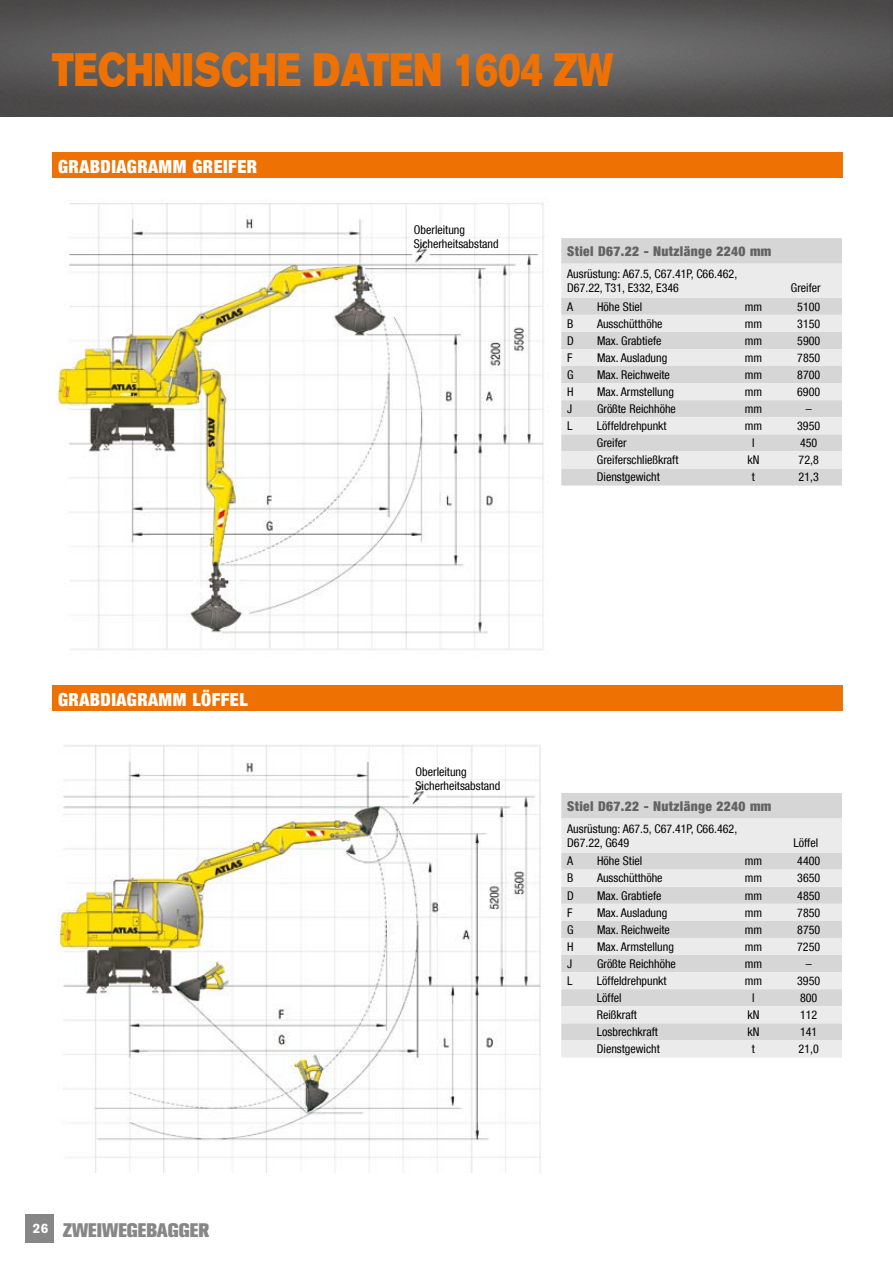
<style>
.page{position:relative;width:893px;height:1263px;background:#fff}
.page>*{position:absolute;margin:0;border:0;box-sizing:border-box;transform-origin:0 0}
.t1{font:46.5px "Akzidenz Grotesk BQ Super";color:#ee7203;scale:.8 1}
.t2{font:800 19.5px "Akzidenz Grotesk BQ";color:#878787}
.t3{font:900 condensed 18px "Helvetica Neue LT Com";letter-spacing:.025em;color:#fff}
.t4{font:900 condensed 13.5px "Helvetica Neue LT Com";letter-spacing:.025em;color:#646363}
.t5{font:condensed 12px/13.5px "Helvetica Neue LT Com";color:#000}
</style>
<div class="page">
<img style="left:0;top:0;width:893px;height:117px">
<img style="left:57px;top:745px;width:484px;height:427px">
<img style="left:56px;top:203px;width:488px;height:447px">
<div style="left:52px;top:152px;width:791px;height:26px;background:#ee7203"></div>
<div style="left:52px;top:685px;width:791px;height:25px;background:#ee7203"></div>
<svg style="left:561px;top:238px;width:281px;height:248px;fill:#d6d6d6"></svg>
<svg style="left:561px;top:264px;width:281px;height:204px;fill:#ebebeb"></svg>
<div style="left:561px;top:793px;width:281px;height:25px;background:#d6d6d6"></div>
<svg style="left:561px;top:818px;width:281px;height:239px;fill:#ebebeb"></svg>
<div style="left:26px;top:1215px;width:28px;height:28px;background:#878787"></div>
<h1 class="t1" style="left:52px;top:43px;width:703px">TECHNISCHE DATEN 1604 ZW</h1>
<h3 class="t3" style="left:58px;top:156px;width:201px">GRABDIAGRAMM GREIFER</h3>
<h3 class="t3" style="left:58px;top:689px;width:191px">GRABDIAGRAMM LÖFFEL</h3>
<h2 class="t2" style="left:33px;top:1219px;width:178px"><sup>26</sup> ZWEIWEGEBAGGER</h2>
<p class="t5" style="left:414px;top:223px;width:86px">Oberleitung<br>Sicherheitsabstand</p>
<p class="t4" style="left:567px;top:243px;width:206px">Stiel D67.22 - Nutzlänge 2240 mm</p>
<p class="t5" style="left:567px;top:267px;width:171px">Ausrüstung: A67.5, C67.41P, C66.462,<br>D67.22, T31, E332, E346</p>
<p class="t5" style="left:791px;top:281px;width:31px">Greifer</p>
<p class="t5" style="left:567px;top:299px;width:7px">A</p>
<p class="t5" style="left:597px;top:299px;width:47px">Höhe Stiel</p>
<p class="t5" style="left:745px;top:299px;width:19px">mm</p>
<p class="t5" style="left:797px;top:299px;width:25px">5100</p>
<p class="t5" style="left:567px;top:316px;width:8px">B</p>
<p class="t5" style="left:597px;top:316px;width:67px">Ausschütthöhe</p>
<p class="t5" style="left:745px;top:316px;width:19px">mm</p>
<p class="t5" style="left:797px;top:316px;width:25px">3150</p>
<p class="t5" style="left:567px;top:334px;width:8px">D</p>
<p class="t5" style="left:597px;top:334px;width:66px">Max. Grabtiefe</p>
<p class="t5" style="left:745px;top:334px;width:19px">mm</p>
<p class="t5" style="left:797px;top:334px;width:25px">5900</p>
<p class="t5" style="left:567px;top:351px;width:7px">F</p>
<p class="t5" style="left:597px;top:351px;width:72px">Max. Ausladung</p>
<p class="t5" style="left:745px;top:351px;width:19px">mm</p>
<p class="t5" style="left:797px;top:351px;width:25px">7850</p>
<p class="t5" style="left:567px;top:368px;width:8px">G</p>
<p class="t5" style="left:597px;top:368px;width:74px">Max. Reichweite</p>
<p class="t5" style="left:745px;top:368px;width:19px">mm</p>
<p class="t5" style="left:797px;top:368px;width:25px">8700</p>
<p class="t5" style="left:567px;top:385px;width:8px">H</p>
<p class="t5" style="left:597px;top:385px;width:78px">Max. Armstellung</p>
<p class="t5" style="left:745px;top:385px;width:19px">mm</p>
<p class="t5" style="left:797px;top:385px;width:25px">6900</p>
<p class="t5" style="left:567px;top:402px;width:7px">J</p>
<p class="t5" style="left:597px;top:402px;width:80px">Größte Reichhöhe</p>
<p class="t5" style="left:745px;top:402px;width:19px">mm</p>
<p class="t5" style="left:806px;top:402px;width:7px">–</p>
<p class="t5" style="left:567px;top:419px;width:7px">L</p>
<p class="t5" style="left:597px;top:419px;width:71px">Löffeldrehpunkt</p>
<p class="t5" style="left:745px;top:419px;width:19px">mm</p>
<p class="t5" style="left:797px;top:419px;width:25px">3950</p>
<p class="t5" style="left:597px;top:436px;width:31px">Greifer</p>
<p class="t5" style="left:752px;top:436px;width:4px">l</p>
<p class="t5" style="left:800px;top:436px;width:19px">450</p>
<p class="t5" style="left:597px;top:453px;width:83px">Greiferschließkraft</p>
<p class="t5" style="left:747px;top:453px;width:13px">kN</p>
<p class="t5" style="left:799px;top:453px;width:22px">72,8</p>
<p class="t5" style="left:597px;top:470px;width:64px">Dienstgewicht</p>
<p class="t5" style="left:752px;top:470px;width:5px">t</p>
<p class="t5" style="left:799px;top:470px;width:22px">21,3</p>
<p class="t5" style="left:416px;top:765px;width:86px">Oberleitung<br>Sicherheitsabstand</p>
<p class="t4" style="left:567px;top:798px;width:206px">Stiel D67.22 - Nutzlänge 2240 mm</p>
<p class="t5" style="left:567px;top:822px;width:171px">Ausrüstung: A67.5, C67.41P, C66.462,<br>D67.22, G649</p>
<p class="t5" style="left:793px;top:835px;width:26px">Löffel</p>
<p class="t5" style="left:567px;top:854px;width:7px">A</p>
<p class="t5" style="left:597px;top:854px;width:47px">Höhe Stiel</p>
<p class="t5" style="left:745px;top:854px;width:19px">mm</p>
<p class="t5" style="left:797px;top:854px;width:25px">4400</p>
<p class="t5" style="left:567px;top:871px;width:8px">B</p>
<p class="t5" style="left:597px;top:871px;width:67px">Ausschütthöhe</p>
<p class="t5" style="left:745px;top:871px;width:19px">mm</p>
<p class="t5" style="left:797px;top:871px;width:25px">3650</p>
<p class="t5" style="left:567px;top:888px;width:8px">D</p>
<p class="t5" style="left:597px;top:888px;width:66px">Max. Grabtiefe</p>
<p class="t5" style="left:745px;top:888px;width:19px">mm</p>
<p class="t5" style="left:797px;top:888px;width:25px">4850</p>
<p class="t5" style="left:567px;top:905px;width:7px">F</p>
<p class="t5" style="left:597px;top:905px;width:72px">Max. Ausladung</p>
<p class="t5" style="left:745px;top:905px;width:19px">mm</p>
<p class="t5" style="left:797px;top:905px;width:25px">7850</p>
<p class="t5" style="left:567px;top:922px;width:8px">G</p>
<p class="t5" style="left:597px;top:922px;width:74px">Max. Reichweite</p>
<p class="t5" style="left:745px;top:922px;width:19px">mm</p>
<p class="t5" style="left:797px;top:922px;width:25px">8750</p>
<p class="t5" style="left:567px;top:940px;width:8px">H</p>
<p class="t5" style="left:597px;top:940px;width:78px">Max. Armstellung</p>
<p class="t5" style="left:745px;top:940px;width:19px">mm</p>
<p class="t5" style="left:797px;top:940px;width:25px">7250</p>
<p class="t5" style="left:567px;top:957px;width:7px">J</p>
<p class="t5" style="left:597px;top:957px;width:80px">Größte Reichhöhe</p>
<p class="t5" style="left:745px;top:957px;width:19px">mm</p>
<p class="t5" style="left:806px;top:957px;width:7px">–</p>
<p class="t5" style="left:567px;top:974px;width:7px">L</p>
<p class="t5" style="left:597px;top:974px;width:71px">Löffeldrehpunkt</p>
<p class="t5" style="left:745px;top:974px;width:19px">mm</p>
<p class="t5" style="left:797px;top:974px;width:25px">3950</p>
<p class="t5" style="left:597px;top:991px;width:26px">Löffel</p>
<p class="t5" style="left:752px;top:991px;width:4px">l</p>
<p class="t5" style="left:800px;top:991px;width:19px">800</p>
<p class="t5" style="left:597px;top:1008px;width:41px">Reißkraft</p>
<p class="t5" style="left:747px;top:1008px;width:13px">kN</p>
<p class="t5" style="left:800px;top:1008px;width:19px">112</p>
<p class="t5" style="left:597px;top:1025px;width:63px">Losbrechkraft</p>
<p class="t5" style="left:747px;top:1025px;width:13px">kN</p>
<p class="t5" style="left:800px;top:1025px;width:19px">141</p>
<p class="t5" style="left:597px;top:1042px;width:64px">Dienstgewicht</p>
<p class="t5" style="left:752px;top:1042px;width:5px">t</p>
<p class="t5" style="left:799px;top:1042px;width:22px">21,0</p>
</div>
